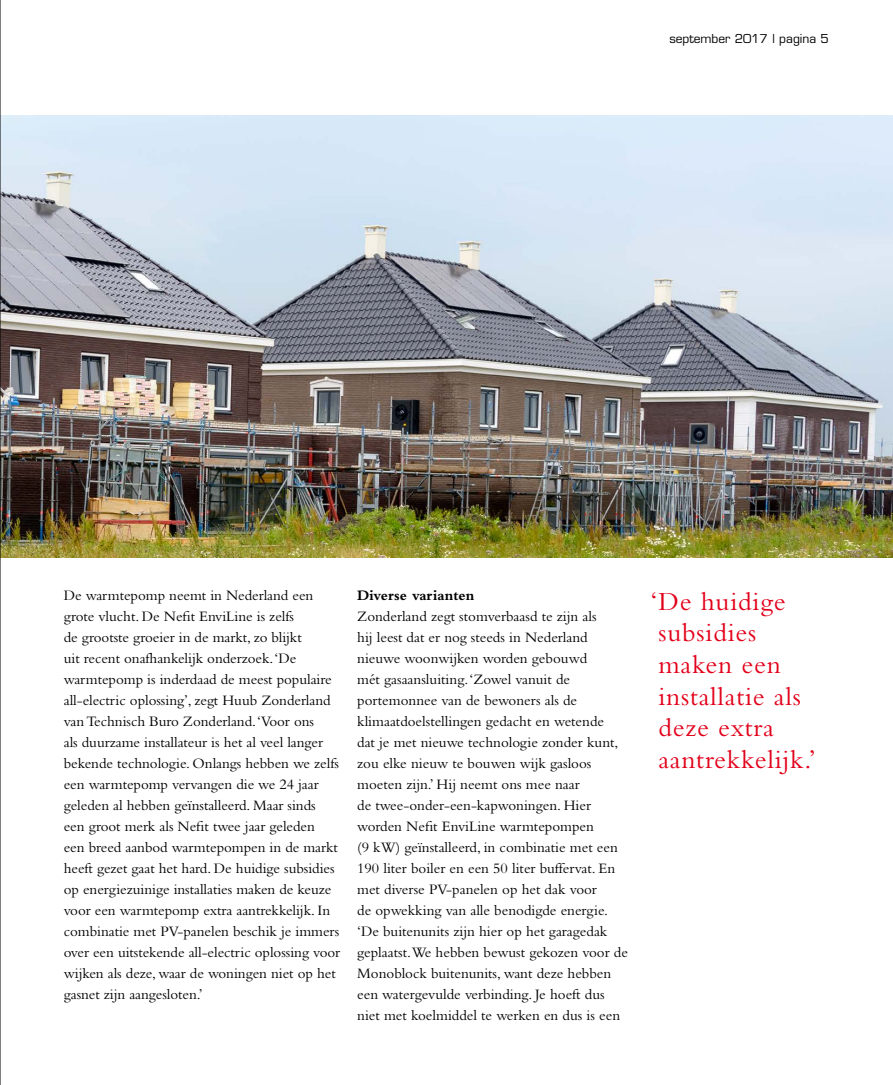
<style>
.page{position:relative;width:893px;height:1085px;background:#fff}
.page>*{position:absolute;margin:0;border:0;box-sizing:border-box;transform-origin:0 0}
.t1{font:27px/31.5px "Bembo";letter-spacing:.03em;color:#e2001a}
.t2{font:15px/21px "Bembo";letter-spacing:-.005em;color:#000}
.t3{font:700 15px "Bembo";color:#000}
.t4{font:12px "Eurostile";color:#000}
</style>
<div class="page">
<img style="left:1px;top:116px;width:892px;height:441px">
<hr style="left:0;top:0;width:1px;height:1084px;background:#000">
<p class="t4" style="left:669px;top:31px;width:161px">september 2017 | pagina 5</p>
<p class="t2" style="left:64px;top:584px;width:278px">De warmtepomp neemt in Nederland een grote vlucht. De Nefit EnviLine is zelfs<br>de grootste groeier in de markt, zo blijkt<br>uit recent onafhankelijk onderzoek. ‘De warmtepomp is inderdaad de meest populaire all-electric oplossing’, zegt Huub Zonderland van Technisch Buro Zonderland. ‘Voor ons<br>als duurzame installateur is het al veel langer bekende technologie. Onlangs hebben we zelfs een warmtepomp vervangen die we 24 jaar geleden al hebben geïnstalleerd. Maar sinds een groot merk als Nefit twee jaar geleden<br>een breed aanbod warmtepompen in de markt heeft gezet gaat het hard. De huidige subsidies op energiezuinige installaties maken de keuze voor een warmtepomp extra aantrekkelijk. In combinatie met PV-panelen beschik je immers over een uitstekende all-electric oplossing voor wijken als deze, waar de woningen niet op het gasnet zijn aangesloten.’</p>
<p class="t3" style="left:357px;top:586px;width:119px">Diverse varianten</p>
<p class="t2" style="left:357px;top:605px;width:272px">Zonderland zegt stomverbaasd te zijn als<br>hij leest dat er nog steeds in Nederland nieuwe woonwijken worden gebouwd<br>mét gasaansluiting. ‘Zowel vanuit de portemonnee van de bewoners als de klimaatdoelstellingen gedacht en wetende<br>dat je met nieuwe technologie zonder kunt, zou elke nieuw te bouwen wijk gasloos moeten zijn.’ Hij neemt ons mee naar<br>de twee-onder-een-kapwoningen. Hier worden Nefit EnviLine warmtepompen<br>(9 kW) geïnstalleerd, in combinatie met een 190 liter boiler en een 50 liter buffervat. En met diverse PV-panelen op het dak voor<br>de opwekking van alle benodigde energie. ‘De buitenunits zijn hier op het garagedak geplaatst.We hebben bewust gekozen voor de Monoblock buitenunits, want deze hebben een watergevulde verbinding. Je hoeft dus niet met koelmiddel te werken en dus is een</p>
<h1 class="t1" style="left:651px;top:585px;width:167px">‘De huidige subsidies maken een installatie als deze extra aantrekkelijk.’</h1>
</div>
